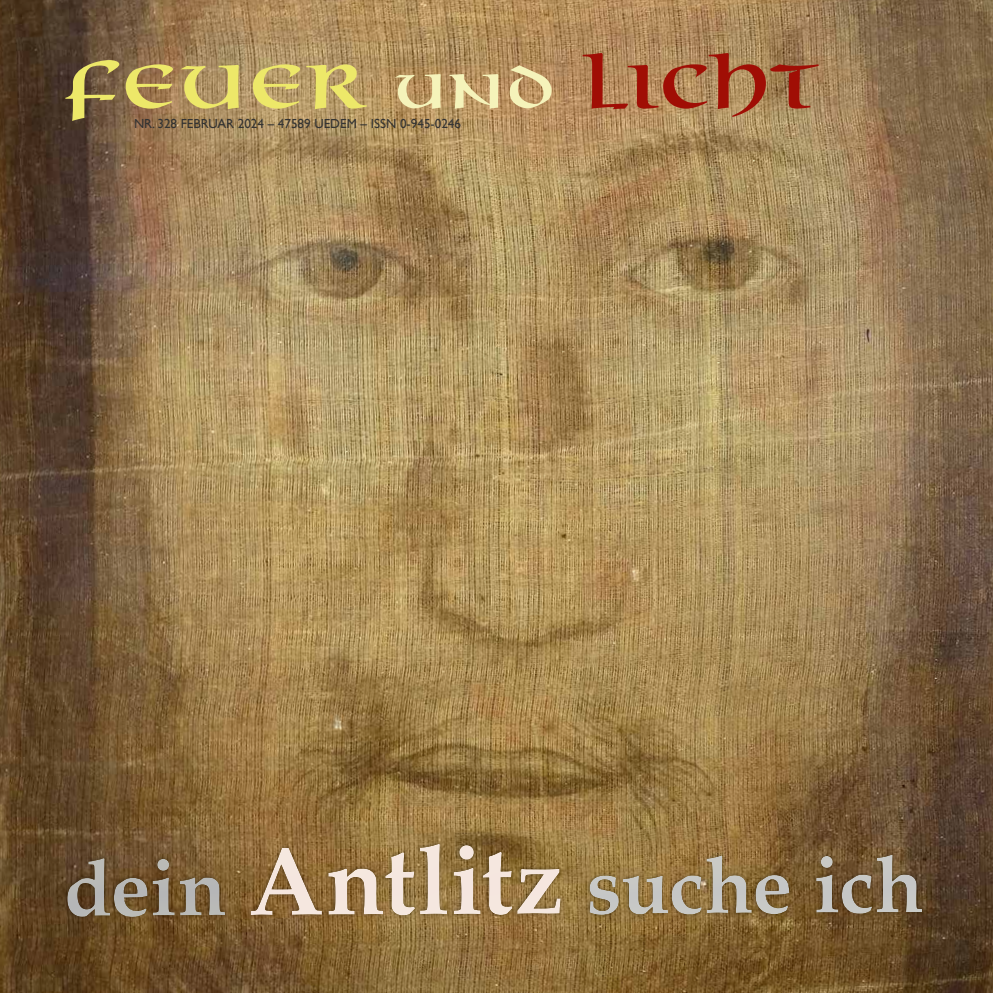
<style>
.page{position:relative;width:993px;height:993px;background:#fff}
.page>*{position:absolute;margin:0;border:0;box-sizing:border-box;transform-origin:0 0}
.t1{font:92.92px "Omnia LT Std";color:#a00e05}
.t2{font:700 79.98px "Palatino";letter-spacing:-.015em;color:#c5c6c6}
.t3{font:13.12px "Gill Sans";color:#343433}
.s1{font-size:102.2px;color:#ede869}
.s2{color:#ede869}
.s3{font-size:72.98px;color:#f5f3ba}
.s4{color:#b5b6b7}
.s5{font-size:97.48px;color:#f5e6df}
</style>
<div class="page">
<img style="left:0;top:0;width:992px;height:992px">
<svg style="left:16px;top:794px;width:953px;height:183px;background:#7b5e31"></svg>
<h1 class="t1" style="left:62px;top:47px;width:758px"><span class="s1">F</span><span class="s2">EUER</span> <span class="s3">UND</span> LICHT</h1>
<p class="t3" style="left:134px;top:116px;width:328px">NR. 328 FEBRUAR 2024 – 47589 UEDEM – ISSN 0-945-0246</p>
<h2 class="t2" style="left:63px;top:817px;width:862px"><span class="s4">dein</span> <span class="s5">Antlitz</span> suche ich</h2>
</div>
